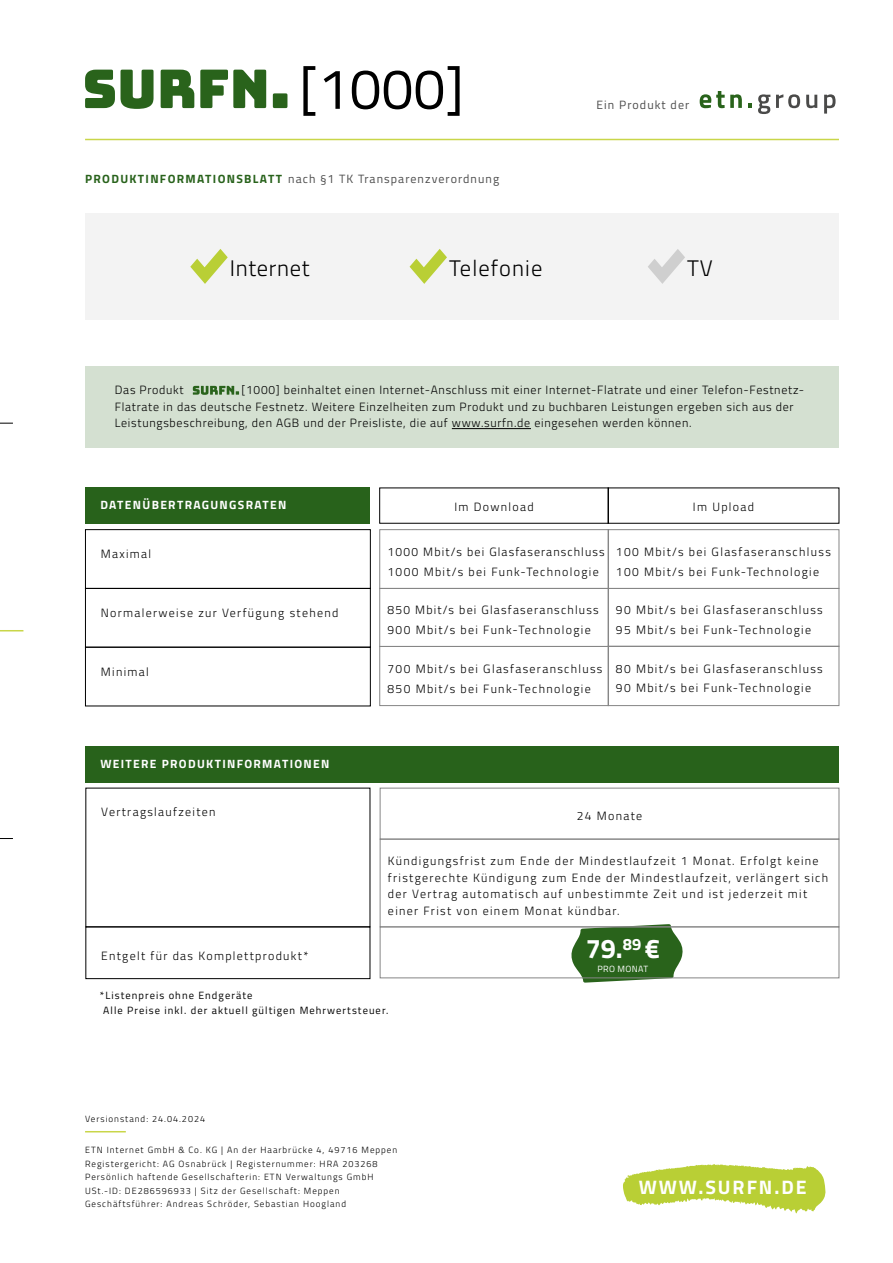
<style>
.page{position:relative;width:893px;height:1263px;background:#fff}
.page>*{position:absolute;margin:0;border:0;box-sizing:border-box;transform-origin:0 0}
.t1{font:57px "Titillium Web";color:#000}
.t2{font:700 27px "Titillium Web";color:#fff}
.t3{font:300 22.5px "Titillium Web";letter-spacing:.03em;color:#000}
.t4{font:300 22.5px "Titillium Web";letter-spacing:.05em;color:#000}
.t5{font:700 19.5px "Titillium Web";letter-spacing:.1em;color:#fff}
.t6{font:300 12px/19.5px "Titillium Web";letter-spacing:.11em;color:#000}
.t7{font:300 12px/16.5px "Titillium Web";letter-spacing:.06em;color:#000}
.t8{font:12px "Titillium Web";letter-spacing:.09em;color:#4d4d4d}
.t9{font:700 12px "Titillium Web";letter-spacing:.11em;color:#fff}
.t10{font:10.5px/15px "Titillium Web";letter-spacing:.1em;color:#000}
.t11{font:300 9px/13.5px "Titillium Web";letter-spacing:.11em;color:#000}
.t12{font:9px "Titillium Web";letter-spacing:.04em;color:#fff}
.s1{font-weight:700;color:#28621b}
</style>
<div class="page">
<hr style="left:85px;top:139px;width:754px;height:1px;background:#c9d649">
<svg style="left:700px;top:91px;width:42px;height:17px"></svg>
<svg style="left:748px;top:104px;width:4px;height:4px"></svg>
<svg style="left:758px;top:94px;width:12px;height:20px"></svg>
<svg style="left:776px;top:94px;width:24px;height:14px"></svg>
<svg style="left:806px;top:95px;width:11px;height:13px"></svg>
<svg style="left:824px;top:94px;width:11px;height:20px"></svg>
<svg style="left:623px;top:1164px;width:203px;height:49px"></svg>
<hr style="left:85px;top:1131px;width:41px;height:1px;background:#c9d649">
<svg style="left:0;top:630px;width:23px;height:1px"></svg>
<svg style="left:0;top:423px;width:13px;height:1px"></svg>
<svg style="left:0;top:838px;width:13px;height:1px"></svg>
<svg style="left:571px;top:924px;width:112px;height:59px;background:#497a3d"></svg>
<svg style="left:85px;top:70px;width:202px;height:39px"></svg>
<div style="left:85px;top:213px;width:754px;height:107px;background:#f3f3f3"></div>
<svg style="left:190px;top:249px;width:38px;height:35px"></svg>
<svg style="left:410px;top:249px;width:37px;height:35px"></svg>
<svg style="left:648px;top:249px;width:37px;height:35px"></svg>
<div style="left:85px;top:367px;width:754px;height:81px;background:#d4e0d1"></div>
<hr style="left:452px;top:428px;width:79px;height:1px;background:#000">
<svg style="left:193px;top:386px;width:46px;height:9px"></svg>
<div style="left:85px;top:487px;width:285px;height:37px;background:#28621b"></div>
<div style="left:85px;top:529px;width:286px;height:60px;border:1px solid #000"></div>
<div style="left:85px;top:588px;width:286px;height:59px;border:1px solid #000"></div>
<div style="left:85px;top:647px;width:286px;height:59px;border:1px solid #000"></div>
<div style="left:379px;top:529px;width:230px;height:60px;border:1px solid #868686"></div>
<div style="left:379px;top:588px;width:230px;height:59px;border:1px solid #868686"></div>
<div style="left:379px;top:646px;width:230px;height:60px;border:1px solid #868686"></div>
<div style="left:608px;top:529px;width:231px;height:60px;border:1px solid #868686"></div>
<div style="left:608px;top:588px;width:231px;height:59px;border:1px solid #868686"></div>
<div style="left:608px;top:646px;width:231px;height:60px;border:1px solid #868686"></div>
<div style="left:380px;top:839px;width:459px;height:88px;border:1px solid #868686"></div>
<div style="left:85px;top:746px;width:754px;height:36px;background:#28621b"></div>
<div style="left:85px;top:926px;width:285px;height:53px;border:1px solid #000"></div>
<div style="left:380px;top:788px;width:459px;height:51px;border:1px solid #868686"></div>
<div style="left:380px;top:926px;width:459px;height:52px;border:1px solid #868686"></div>
<h1 class="t1" style="left:299px;top:47px;width:167px">[1000]</h1>
<p class="t8" style="left:85px;top:170px;width:416px"><span class="s1">PRODUKTINFORMATIONSBLATT</span> nach §1 TK Transparenzverordnung</p>
<p class="t8" style="left:596px;top:96px;width:94px">Ein Produkt der</p>
<h3 class="t3" style="left:230px;top:252px;width:81px">Internet</h3>
<h3 class="t4" style="left:449px;top:252px;width:95px">Telefonie</h3>
<h3 class="t3" style="left:687px;top:252px;width:27px">TV</h3>
<p class="t7" style="left:115px;top:381px;width:691px;text-indent:127px">[1000] beinhaltet einen Internet-Anschluss mit einer Internet-Flatrate und einer Telefon-Festnetz-<br>Flatrate in das deutsche Festnetz. Weitere Einzelheiten zum Produkt und zu buchbaren Leistungen ergeben sich aus der<br>Leistungsbeschreibung, den AGB und der Preisliste, die auf www.surfn.de eingesehen werden können.</p>
<p class="t7" style="left:115px;top:381px;width:70px">Das Produkt</p>
<p class="t9" style="left:100px;top:496px;width:188px">DATENÜBERTRAGUNGSRATEN</p>
<p class="t6" style="left:454px;top:496px;width:81px">Im Download</p>
<p class="t6" style="left:693px;top:496px;width:63px">Im Upload</p>
<p class="t6" style="left:101px;top:543px;width:52px">Maximal</p>
<p class="t6" style="left:101px;top:602px;width:239px">Normalerweise zur Verfügung stehend</p>
<p class="t6" style="left:101px;top:661px;width:50px">Minimal</p>
<p class="t9" style="left:100px;top:754px;width:231px">WEITERE PRODUKTINFORMATIONEN</p>
<p class="t6" style="left:101px;top:802px;width:116px">Vertragslaufzeiten</p>
<p class="t6" style="left:101px;top:945px;width:209px">Entgelt für das Komplettprodukt*</p>
<p class="t6" style="left:388px;top:541px;width:218px">1000 Mbit/s bei Glasfaseranschluss<br>1000 Mbit/s bei Funk-Technologie</p>
<p class="t6" style="left:388px;top:600px;width:213px">850 Mbit/s bei Glasfaseranschluss<br>900 Mbit/s bei Funk-Technologie</p>
<p class="t6" style="left:388px;top:658px;width:216px">700 Mbit/s bei Glasfaseranschluss<br>850 Mbit/s bei Funk-Technologie</p>
<p class="t6" style="left:616px;top:542px;width:216px">100 Mbit/s bei Glasfaseranschluss<br>100 Mbit/s bei Funk-Technologie</p>
<p class="t6" style="left:616px;top:600px;width:208px">90 Mbit/s bei Glasfaseranschluss<br>95 Mbit/s bei Funk-Technologie</p>
<p class="t6" style="left:616px;top:658px;width:208px">80 Mbit/s bei Glasfaseranschluss<br>90 Mbit/s bei Funk-Technologie</p>
<p class="t6" style="left:577px;top:806px;width:67px">24 Monate</p>
<p class="t6" style="left:388px;top:852px;width:442px;line-height:16.5px">Kündigungsfrist zum Ende der Mindestlaufzeit 1 Monat. Erfolgt keine fristgerechte Kündigung zum Ende der Mindestlaufzeit, verlängert sich der Vertrag automatisch auf unbestimmte Zeit und ist jederzeit mit einer Frist von einem Monat kündbar.</p>
<h2 class="t2" style="left:586px;top:928px;width:76px">79.<sup>89</sup> €</h2>
<p class="t12" style="left:597px;top:962px;width:52px">PRO MONAT</p>
<p class="t10" style="left:103px;top:987px;width:287px;text-indent:-3px">*Listenpreis ohne Endgeräte<br>Alle Preise inkl. der aktuell gültigen Mehrwertsteuer.</p>
<p class="t11" style="left:85px;top:1112px;width:122px">Versionstand: 24.04.2024</p>
<p class="t11" style="left:85px;top:1143px;width:314px">ETN Internet GmbH &amp; Co. KG | An der Haarbrücke 4, 49716 Meppen Registergericht: AG Osnabrück | Registernummer: HRA 203268<br>Persönlich haftende Gesellschafterin: ETN Verwaltungs GmbH USt.-ID: DE286596933 | Sitz der Gesellschaft: Meppen Geschäftsführer: Andreas Schröder, Sebastian Hoogland</p>
<h3 class="t5" style="left:639px;top:1173px;width:169px">WWW.SURFN.DE</h3>
</div>
